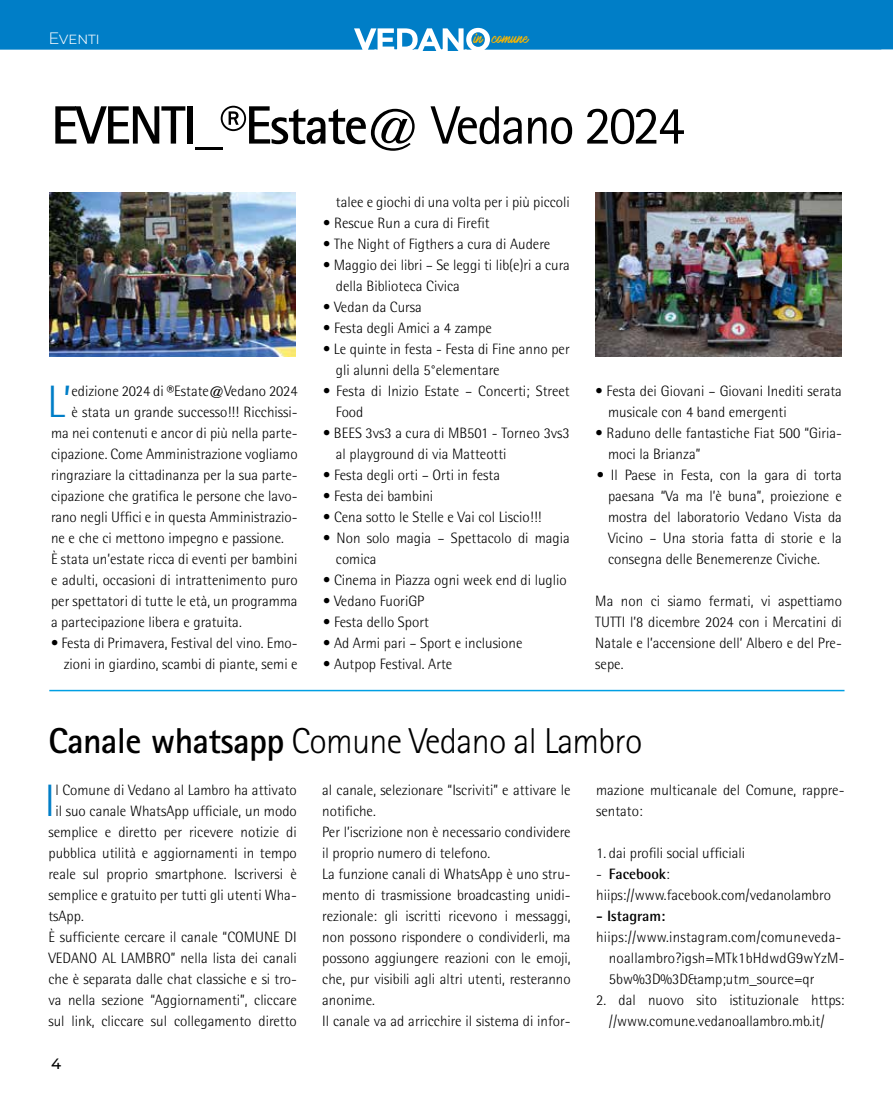
<style>
.page{position:relative;width:893px;height:1106px;background:#fff}
.page>*{position:absolute;margin:0;border:0;box-sizing:border-box;transform-origin:0 0}
.t1{font:700 54px "Rotis Sans Serif Std";letter-spacing:-.04em;color:#000}
.t2{font:300 45.45px "Rotis Semi Sans Std";color:#007ec7}
.t3{font:300 36px "Rotis Sans Serif Std";letter-spacing:-.02em;color:#000}
.t4{font:300 16.5px "Montserrat";letter-spacing:-.025em;color:#fff}
.t5{font:300 15px/21px "Rotis Semi Sans Std";color:#000}
.t6{font:700 15px "Rotis Semi Sans Std";color:#000}
.t7{font:500 15px "Montserrat";color:#000}
.t8{font:12.75px "Mark My Words";color:#fab600}
.s1{font-weight:400}
.s2{font-weight:700}
</style>
<div class="page">
<div style="left:0;top:0;width:893px;height:50px;background:#007ec7"></div>
<svg style="left:0;top:28px;width:893px;height:23px"></svg>
<img style="left:49px;top:192px;width:247px;height:165px">
<img style="left:595px;top:192px;width:247px;height:165px">
<hr style="left:49px;top:690px;width:795px;height:1px;background:#009fe3">
<p class="t4" style="left:48px;top:27px;width:53px">Eventi</p>
<p class="t8" style="left:474px;top:31px;width:56px">in comune</p>
<h1 class="t1" style="left:51px;top:91px;width:635px">EVENTI_®Estate@ <span class="s1">Vedano 2024</span></h1>
<h2 class="t2" style="left:47px;top:375px;width:26px">L’</h2>
<p class="t5" style="left:71px;top:380px;width:228px">edizione 2024 di ®Estate@Vedano 2024</p>
<p class="t5" style="left:71px;top:401px;width:228px">è stata un grande successo!!! Ricchissi-</p>
<p class="t5" style="left:51px;top:422px;width:248px">ma nei contenuti e ancor di più nella parte-</p>
<p class="t5" style="left:51px;top:443px;width:248px">cipazione. Come Amministrazione vogliamo</p>
<p class="t5" style="left:51px;top:464px;width:248px">ringraziare la cittadinanza per la sua parte-</p>
<p class="t5" style="left:51px;top:485px;width:248px">cipazione che gratifica le persone che lavo-</p>
<p class="t5" style="left:51px;top:506px;width:248px">rano negli Uffici e in questa Amministrazio-</p>
<p class="t5" style="left:51px;top:527px;width:234px">ne e che ci mettono impegno e passione.</p>
<p class="t5" style="left:51px;top:548px;width:248px">È stata un’estate ricca di eventi per bambini</p>
<p class="t5" style="left:51px;top:569px;width:248px">e adulti, occasioni di intrattenimento puro</p>
<p class="t5" style="left:51px;top:590px;width:248px">per spettatori di tutte le età, un programma</p>
<p class="t5" style="left:51px;top:611px;width:192px">a partecipazione libera e gratuita.</p>
<p class="t5" style="left:51px;top:632px;width:248px;text-align:right">• Festa di Primavera, Festival del vino. Emo&shy;zioni in giardino, scambi di piante, semi e</p>
<p class="t5" style="left:336px;top:191px;width:235px">talee e giochi di una volta per i più piccoli</p>
<p class="t5" style="left:323px;top:212px;width:168px">• Rescue Run a cura di Firefit</p>
<p class="t5" style="left:323px;top:233px;width:229px">• The Night of Figthers a cura di Audere</p>
<p class="t5" style="left:336px;top:254px;width:235px;text-indent:-13px">• Maggio dei libri – Se leggi ti lib(e)ri a cura della Biblioteca Civica</p>
<p class="t5" style="left:323px;top:296px;width:100px">• Vedan da Cursa</p>
<p class="t5" style="left:323px;top:317px;width:170px">• Festa degli Amici a 4 zampe</p>
<p class="t5" style="left:336px;top:338px;width:235px;text-indent:-13px">• Le quinte in festa - Festa di Fine anno per gli alunni della 5°elementare</p>
<p class="t5" style="left:336px;top:380px;width:235px;text-indent:-13px">• Festa di Inizio Estate – Concerti; Street<br>Food</p>
<p class="t5" style="left:336px;top:422px;width:235px;text-indent:-13px">• BEES 3vs3 a cura di MB501 - Torneo 3vs3 al playground di via Matteotti</p>
<p class="t5" style="left:323px;top:464px;width:178px">• Festa degli orti – Orti in festa</p>
<p class="t5" style="left:323px;top:485px;width:112px">• Festa dei bambini</p>
<p class="t5" style="left:323px;top:506px;width:220px">• Cena sotto le Stelle e Vai col Liscio!!!</p>
<p class="t5" style="left:336px;top:527px;width:235px;text-indent:-13px">• Non solo magia – Spettacolo di magia comica</p>
<p class="t5" style="left:323px;top:569px;width:245px">• Cinema in Piazza ogni week end di luglio</p>
<p class="t5" style="left:323px;top:590px;width:103px">• Vedano FuoriGP</p>
<p class="t5" style="left:323px;top:611px;width:107px">• Festa dello Sport</p>
<p class="t5" style="left:323px;top:632px;width:201px">• Ad Armi pari – Sport e inclusione</p>
<p class="t5" style="left:323px;top:653px;width:131px">• Autpop Festival. Arte</p>
<p class="t5" style="left:608px;top:380px;width:235px;text-indent:-13px">• Festa dei Giovani – Giovani Inediti serata musicale con 4 band emergenti</p>
<p class="t5" style="left:608px;top:422px;width:235px;text-indent:-13px">• Raduno delle fantastiche Fiat 500 “Giria&shy;moci la Brianza”</p>
<p class="t5" style="left:608px;top:464px;width:235px;text-align:justify;text-indent:-11px">• Il Paese in Festa, con la gara di torta paesana “Va ma l’è buna”, proiezione e mostra del laboratorio Vedano Vista da Vicino – Una storia fatta di storie e la consegna delle Benemerenze Civiche.</p>
<p class="t5" style="left:595px;top:590px;width:248px;text-align:justify">Ma non ci siamo fermati, vi aspettiamo TUTTI l’8 dicembre 2024 con i Mercatini di Natale e l’accensione dell’ Albero e del Pre&shy;sepe.</p>
<h3 class="t3" style="left:48px;top:720px;width:595px"><span class="s2">Canale whatsapp</span> Comune Vedano al Lambro</h3>
<h2 class="t2" style="left:44px;top:774px;width:12px">I</h2>
<p class="t5" style="left:55px;top:779px;width:243px">l Comune di Vedano al Lambro ha attivato</p>
<p class="t5" style="left:322px;top:779px;width:250px">al canale, selezionare “Iscriviti” e attivare le notifiche.<br>Per l’iscrizione non è necessario condividere il proprio numero di telefono.<br>La funzione canali di WhatsApp è uno stru&shy;mento di trasmissione broadcasting unidi&shy;rezionale: gli iscritti ricevono i messaggi, non possono rispondere o condividerli, ma possono aggiungere reazioni con le emoji, che, pur visibili agli altri utenti, resteranno anonime.<br>Il canale va ad arricchire il sistema di infor-</p>
<p class="t5" style="left:596px;top:779px;width:250px">mazione multicanale del Comune, rappre&shy;sentato:</p>
<p class="t5" style="left:55px;top:800px;width:243px">il suo canale WhatsApp ufficiale, un modo</p>
<p class="t5" style="left:48px;top:821px;width:250px">semplice e diretto per ricevere notizie di</p>
<p class="t5" style="left:48px;top:842px;width:250px">pubblica utilità e aggiornamenti in tempo</p>
<p class="t5" style="left:48px;top:863px;width:250px">reale sul proprio smartphone. Iscriversi è</p>
<p class="t5" style="left:48px;top:884px;width:250px">semplice e gratuito per tutti gli utenti Wha-</p>
<p class="t5" style="left:48px;top:905px;width:37px">tsApp.</p>
<p class="t5" style="left:48px;top:926px;width:250px">È sufficiente cercare il canale “COMUNE DI</p>
<p class="t5" style="left:48px;top:947px;width:250px">VEDANO AL LAMBRO” nella lista dei canali</p>
<p class="t5" style="left:48px;top:968px;width:250px">che è separata dalle chat classiche e si tro-</p>
<p class="t5" style="left:48px;top:989px;width:250px">va nella sezione “Aggiornamenti”, cliccare</p>
<p class="t5" style="left:48px;top:1010px;width:250px">sul link, cliccare sul collegamento diretto</p>
<p class="t5" style="left:596px;top:842px;width:150px">1. dai profili social ufficiali</p>
<p class="t5" style="left:596px;top:863px;width:236px">- <span class="s2">Facebook</span>: hiips://www.facebook.com/vedanolambro</p>
<p class="t6" style="left:596px;top:906px;width:71px">- Istagram:</p>
<p class="t5" style="left:609px;top:926px;width:237px;text-indent:-13px">hiips://www.instagram.com/comuneveda&shy;noallambro?igsh=MTk1bHdwdG9wYzM-<br>5bw%3D%3D&amp;amp;utm_source=qr</p>
<p class="t5" style="left:596px;top:989px;width:250px;text-align:center">2. dal nuovo sito istituzionale https: //www.comune.vedanoallambro.mb.it/</p>
<p class="t7" style="left:51px;top:1053px;width:12px">4</p>
</div>
